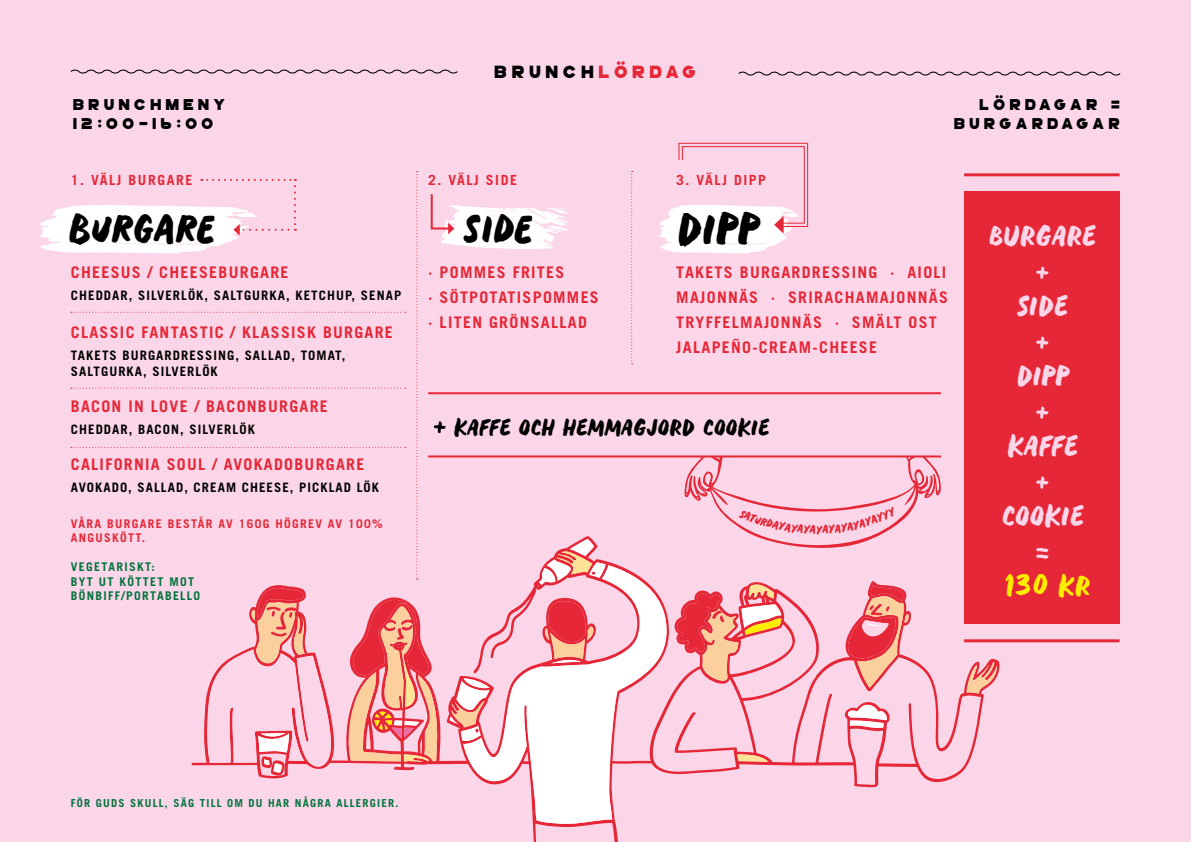
<style>
.page{position:relative;width:1191px;height:842px;background:#fad6e8}
.page>*{position:absolute;margin:0;border:0;box-sizing:border-box;transform-origin:0 0}
.t1{font:46px "Heavy Trip";color:#000}
.t2{font:29.1px "Heavy Trip";color:#fad6e8}
.t3{font:29.1px "Heavy Trip";color:#ffed00}
.t4{font:23.5px "Heavy Trip";color:#000}
.t5{font:18px "Go Go Poster Punch";letter-spacing:.28em;color:#000}
.t6{font:700 16px/25px "Trade Gothic LT Std";letter-spacing:.08em;color:#e62737}
.t7{font:16px/19.2px "Go Go Poster Punch";letter-spacing:.28em;color:#000}
.t8{font:700 14px "Trade Gothic LT Std";letter-spacing:.11em;color:#e62737}
.t9{font:700 13px/15.6px "Trade Gothic LT Std";letter-spacing:.08em;color:#000}
.t10{font:700 12px/14.4px "Trade Gothic LT Std";letter-spacing:.11em;color:#e62737}
.t11{font:700 12px/14.4px "Trade Gothic LT Std";letter-spacing:.11em;color:#00733c}
.t12{font:700 11px "Trade Gothic LT Std";letter-spacing:.11em;color:#00733c}
.s1{color:#e62737}
</style>
<div class="page">
<svg style="left:70px;top:69px;width:388px;height:5px"></svg>
<hr style="left:428px;top:392px;width:513px;height:2px;background:#e62737">
<svg style="left:71px;top:312px;width:335px;height:1px"></svg>
<svg style="left:71px;top:388px;width:335px;height:1px"></svg>
<svg style="left:71px;top:447px;width:335px;height:1px"></svg>
<hr style="left:428px;top:455px;width:513px;height:2px;background:#e62737">
<hr style="left:964px;top:173px;width:155px;height:3px;background:#e62737">
<hr style="left:964px;top:639px;width:155px;height:3px;background:#e62737">
<svg style="left:738px;top:71px;width:383px;height:5px"></svg>
<svg style="left:191px;top:536px;width:808px;height:306px"></svg>
<svg style="left:966px;top:662px;width:31px;height:31px"></svg>
<svg style="left:846px;top:704px;width:42px;height:26px"></svg>
<svg style="left:846px;top:585px;width:62px;height:103px"></svg>
<svg style="left:737px;top:754px;width:31px;height:8px"></svg>
<svg style="left:676px;top:583px;width:105px;height:98px"></svg>
<svg style="left:463px;top:565px;width:204px;height:259px"></svg>
<svg style="left:538px;top:539px;width:67px;height:46px"></svg>
<svg style="left:545px;top:601px;width:48px;height:62px"></svg>
<svg style="left:449px;top:678px;width:40px;height:64px"></svg>
<svg style="left:348px;top:599px;width:90px;height:163px"></svg>
<svg style="left:207px;top:587px;width:125px;height:188px"></svg>
<svg style="left:631px;top:171px;width:1px;height:193px"></svg>
<svg style="left:434px;top:421px;width:12px;height:12px"></svg>
<div style="left:964px;top:192px;width:156px;height:432px;background:#e62737"></div>
<svg style="left:1036px;top:267px;width:12px;height:12px"></svg>
<svg style="left:1036px;top:337px;width:12px;height:12px"></svg>
<svg style="left:1036px;top:406px;width:12px;height:13px"></svg>
<svg style="left:1036px;top:476px;width:12px;height:13px"></svg>
<svg style="left:1036px;top:548px;width:12px;height:11px"></svg>
<svg style="left:39px;top:179px;width:257px;height:75px"></svg>
<svg style="left:416px;top:171px;width:2px;height:409px"></svg>
<svg style="left:430px;top:194px;width:139px;height:55px"></svg>
<svg style="left:659px;top:143px;width:149px;height:111px"></svg>
<svg style="left:684px;top:457px;width:257px;height:93px"></svg>
<p class="t5" style="left:495px;top:59px;width:202px">BRUNCH<span class="s1">LÖRDAG</span></p>
<p class="t7" style="left:74px;top:94px;width:154px">BRUNCHMENY<br>12:00-16:00</p>
<p class="t7" style="left:954px;top:94px;width:167px;text-align:right">LÖRDAGAR =<br>BURGARDAGAR</p>
<p class="t8" style="left:71px;top:171px;width:123px">1. VÄLJ BURGARE</p>
<h1 class="t1" style="left:68px;top:209px;width:149px">Burgare</h1>
<p class="t6" style="left:71px;top:259px;width:219px">CHEESUS / CHEESEBURGARE</p>
<p class="t9" style="left:71px;top:287px;width:332px">CHEDDAR, SILVERLÖK, SALTGURKA, KETCHUP, SENAP</p>
<p class="t6" style="left:71px;top:320px;width:323px">CLASSIC FANTASTIC / KLASSISK BURGARE</p>
<p class="t9" style="left:71px;top:347px;width:276px">TAKETS BURGARDRESSING, SALLAD, TOMAT,<br>SALTGURKA, SILVERLÖK</p>
<p class="t6" style="left:71px;top:393px;width:258px">BACON IN LOVE / BACONBURGARE</p>
<p class="t9" style="left:71px;top:421px;width:185px">CHEDDAR, BACON, SILVERLÖK</p>
<p class="t6" style="left:71px;top:451px;width:295px">CALIFORNIA SOUL / AVOKADOBURGARE</p>
<p class="t9" style="left:71px;top:479px;width:310px">AVOKADO, SALLAD, CREAM CHEESE, PICKLAD LÖK</p>
<p class="t10" style="left:71px;top:516px;width:313px">VÅRA BURGARE BESTÅR AV 160G HÖGREV AV 100%<br>ANGUSKÖTT.</p>
<p class="t11" style="left:71px;top:560px;width:131px">VEGETARISKT:<br>BYT UT KÖTTET MOT<br>BÖNBIFF/PORTABELLO</p>
<p class="t8" style="left:428px;top:171px;width:90px">2. VÄLJ SIDE</p>
<h1 class="t1" style="left:463px;top:209px;width:71px">side</h1>
<p class="t8" style="left:676px;top:171px;width:91px">3. VÄLJ DIPP</p>
<h1 class="t1" style="left:676px;top:209px;width:84px">DIPP</h1>
<p class="t6" style="left:428px;top:259px;width:172px">· POMMES FRITES<br>· SÖTPOTATISPOMMES · LITEN GRÖNSALLAD</p>
<p class="t6" style="left:676px;top:259px;width:273px">TAKETS BURGARDRESSING · AIOLI<br>MAJONNÄS · SRIRACHAMAJONNÄS<br>TRYFFELMAJONNÄS · SMÄLT OST<br>JALAPEÑO-CREAM-CHEESE</p>
<h3 class="t4" style="left:453px;top:417px;width:317px">KAFFE OCH HEMMAGJORD COOKIE</h3>
<h2 class="t2" style="left:988px;top:223px;width:108px">BURGARE</h2>
<h2 class="t2" style="left:1017px;top:293px;width:52px">SIDE</h2>
<h2 class="t2" style="left:1016px;top:363px;width:54px">DIPP</h2>
<h2 class="t2" style="left:1007px;top:433px;width:72px">KAFFE</h2>
<h2 class="t2" style="left:1001px;top:503px;width:84px">COOKIE</h2>
<h2 class="t3" style="left:1004px;top:573px;width:87px">130 KR</h2>
<p class="t12" style="left:71px;top:797px;width:329px">FÖR GUDS SKULL, SÄG TILL OM DU HAR NÅGRA ALLERGIER.</p>
</div>
